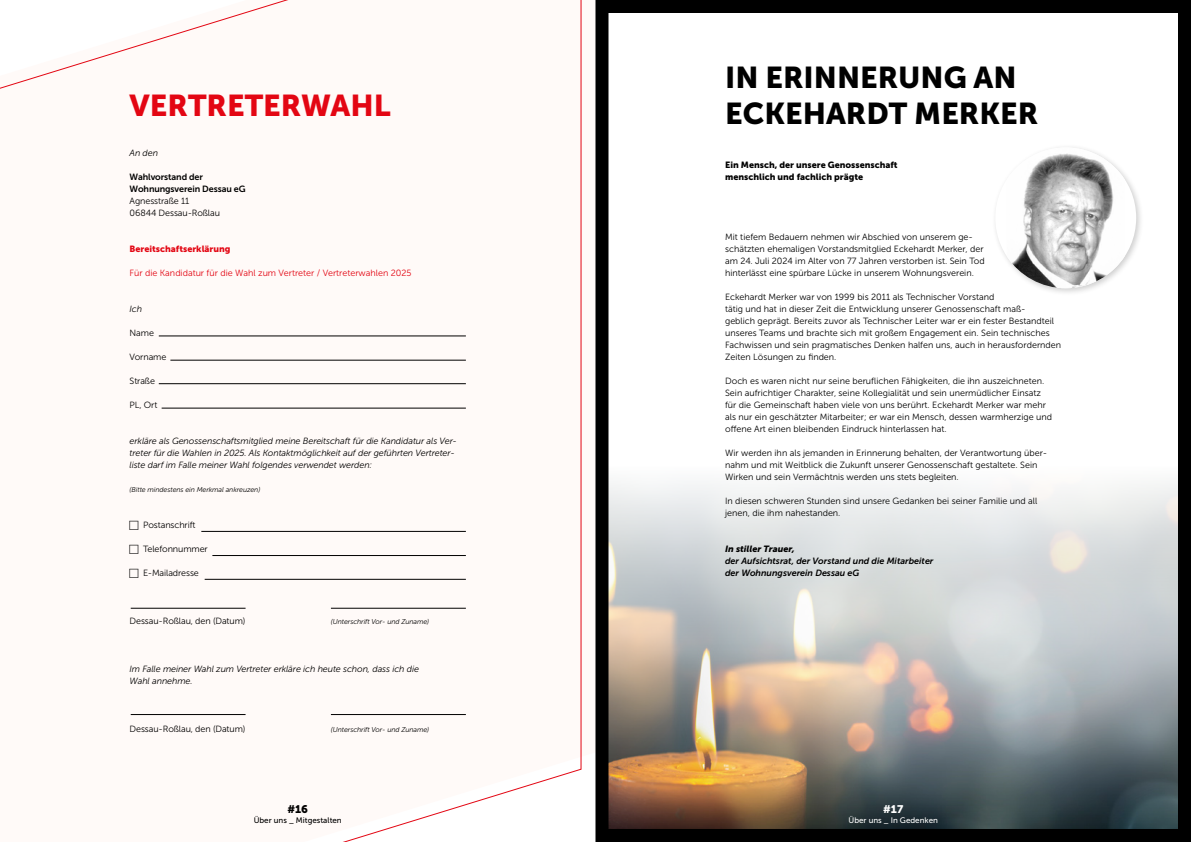
<style>
.page{position:relative;width:1191px;height:842px;background:#fff}
.page>*{position:absolute;margin:0;border:0;box-sizing:border-box;transform-origin:0 0}
.t1{font:30px/36px "Museo Sans 900";color:#000}
.t2{font:30px "Museo Sans 900";color:#e30613}
.t3{font:11px "Museo Sans 900";color:#000}
.t4{font:11px "Museo Sans 900";color:#fff}
.t5{font:9px/12px "Museo Sans 300";color:#000}
.t6{font:italic 9px/12px "Museo Sans 300";letter-spacing:-.01em;color:#000}
.t7{font:italic 9px/12px "Museo Sans 700";color:#000}
.t8{font:9px/12px "Museo Sans 900";color:#000}
.t9{font:9px "Museo Sans 300";color:#e30613}
.t10{font:9px/12px "Museo Sans 700";letter-spacing:-.01em;color:#000}
.t11{font:9px "Museo Sans 900";color:#e30613}
.t12{font:italic 9px "Museo Sans 900";color:#000}
.t13{font:8px "Museo Sans 500";color:#000}
.t14{font:8px "Museo Sans 500";color:#fff}
.t15{font:italic 7px "Museo Sans 300";letter-spacing:-.01em;color:#000}
</style>
<div class="page">
<svg style="left:0;top:0;width:581px;height:842px"></svg>
<img style="left:609px;top:483px;width:568px;height:345px">
<div style="left:595px;top:0;width:596px;height:842px;border:13px solid #000"></div>
<div style="left:991px;top:143px;width:153px;height:153px;background:#000;opacity:.2"></div>
<div style="left:995px;top:147px;width:141px;height:141px;background:#fff;border-radius:50%"></div>
<img style="left:1006px;top:147px;width:118px;height:141px">
<hr style="left:159px;top:336px;width:307px;height:1px;background:#000">
<hr style="left:170px;top:360px;width:296px;height:1px;background:#000">
<hr style="left:159px;top:383px;width:307px;height:1px;background:#000">
<hr style="left:162px;top:408px;width:304px;height:1px;background:#000">
<hr style="left:201px;top:531px;width:265px;height:1px;background:#000">
<hr style="left:212px;top:555px;width:254px;height:1px;background:#000">
<hr style="left:205px;top:579px;width:261px;height:1px;background:#000">
<hr style="left:131px;top:608px;width:114px;height:1px;background:#000">
<hr style="left:131px;top:714px;width:114px;height:1px;background:#000">
<hr style="left:331px;top:608px;width:135px;height:1px;background:#000">
<hr style="left:331px;top:714px;width:135px;height:1px;background:#000">
<svg style="left:130px;top:521px;width:9px;height:9px"></svg>
<svg style="left:130px;top:545px;width:9px;height:9px"></svg>
<svg style="left:130px;top:569px;width:9px;height:9px"></svg>
<h1 class="t2" style="left:130px;top:89px;width:262px">VERTRETERWAHL</h1>
<p class="t6" style="left:130px;top:147px;width:30px">An den</p>
<p class="t10" style="left:130px;top:171px;width:117px">Wahlvorstand der<br>Wohnungsverein Dessau eG</p>
<p class="t5" style="left:130px;top:195px;width:92px">Agnesstraße 11<br>06844 Dessau-Roßlau</p>
<p class="t11" style="left:130px;top:244px;width:102px">Bereitschaftserklärung</p>
<p class="t9" style="left:130px;top:268px;width:283px">Für die Kandidatur für die Wahl zum Vertreter / Vertreterwahlen 2025</p>
<p class="t6" style="left:130px;top:303px;width:14px">Ich</p>
<p class="t5" style="left:130px;top:327px;width:26px">Name</p>
<p class="t5" style="left:130px;top:351px;width:38px">Vorname</p>
<p class="t5" style="left:130px;top:375px;width:27px">Straße</p>
<p class="t5" style="left:130px;top:399px;width:29px">PL, Ort</p>
<p class="t6" style="left:130px;top:435px;width:329px">erkläre als Genossenschaftsmitglied meine Bereitschaft für die Kandidatur als Ver&shy;treter für die Wahlen in 2025. Als Kontaktmöglichkeit auf der geführten Vertreter&shy;liste darf im Falle meiner Wahl folgendes verwendet werden:</p>
<p class="t15" style="left:130px;top:486px;width:132px">(Bitte mindestens ein Merkmal ankreuzen)</p>
<p class="t5" style="left:143px;top:519px;width:54px">Postanschrift</p>
<p class="t5" style="left:143px;top:543px;width:66px">Telefonnummer</p>
<p class="t5" style="left:143px;top:567px;width:57px">E-Mailadresse</p>
<p class="t5" style="left:130px;top:615px;width:117px">Dessau-Roßlau, den (Datum)</p>
<p class="t15" style="left:331px;top:618px;width:100px">(Unterschrift Vor- und Zuname)</p>
<p class="t6" style="left:130px;top:663px;width:291px">Im Falle meiner Wahl zum Vertreter erkläre ich heute schon, dass ich die<br>Wahl annehme.</p>
<p class="t5" style="left:130px;top:723px;width:117px">Dessau-Roßlau, den (Datum)</p>
<p class="t15" style="left:331px;top:726px;width:100px">(Unterschrift Vor- und Zuname)</p>
<p class="t3" style="left:287px;top:803px;width:22px">#16</p>
<p class="t13" style="left:254px;top:816px;width:90px">Über uns _ Mitgestalten</p>
<h1 class="t1" style="left:725px;top:59px;width:315px">IN ERINNERUNG AN<br>ECKEHARDT MERKER</h1>
<p class="t8" style="left:725px;top:159px;width:174px">Ein Mensch, der unsere Genossenschaft menschlich und fachlich prägte</p>
<p class="t5" style="left:725px;top:231px;width:261px">Mit tiefem Bedauern nehmen wir Abschied von unserem ge&shy;schätzten ehemaligen Vorstandsmitglied Eckehardt Merker, der am 24. Juli 2024 im Alter von 77 Jahren verstorben ist. Sein Tod hinterlässt eine spürbare Lücke in unserem Wohnungsverein.</p>
<p class="t5" style="left:725px;top:291px;width:337px">Eckehardt Merker war von 1999 bis 2011 als Technischer Vorstand<br>tätig und hat in dieser Zeit die Entwicklung unserer Genossenschaft maß-<br>geblich geprägt. Bereits zuvor als Technischer Leiter war er ein fester Bestandteil unseres Teams und brachte sich mit großem Engagement ein. Sein technisches Fachwissen und sein pragmatisches Denken halfen uns, auch in herausfordernden Zeiten Lösungen zu finden.</p>
<p class="t5" style="left:725px;top:375px;width:328px">Doch es waren nicht nur seine beruflichen Fähigkeiten, die ihn auszeichneten.<br>Sein aufrichtiger Charakter, seine Kollegialität und sein unermüdlicher Einsatz für die Gemeinschaft haben viele von uns berührt. Eckehardt Merker war mehr als nur ein geschätzter Mitarbeiter; er war ein Mensch, dessen warmherzige und offene Art einen bleibenden Eindruck hinterlassen hat.</p>
<p class="t5" style="left:725px;top:447px;width:323px">Wir werden ihn als jemanden in Erinnerung behalten, der Verantwortung über&shy;nahm und mit Weitblick die Zukunft unserer Genossenschaft gestaltete. Sein<br>Wirken und sein Vermächtnis werden uns stets begleiten.</p>
<p class="t5" style="left:725px;top:495px;width:314px">In diesen schweren Stunden sind unsere Gedanken bei seiner Familie und all jenen, die ihm nahestanden.</p>
<p class="t12" style="left:725px;top:544px;width:71px">In stiller Trauer,</p>
<p class="t7" style="left:725px;top:555px;width:210px">der Aufsichtsrat, der Vorstand und die Mitarbeiter der Wohnungsverein Dessau eG</p>
<p class="t4" style="left:883px;top:803px;width:22px">#17</p>
<p class="t14" style="left:848px;top:816px;width:91px">Über uns _ In Gedenken</p>
</div>
